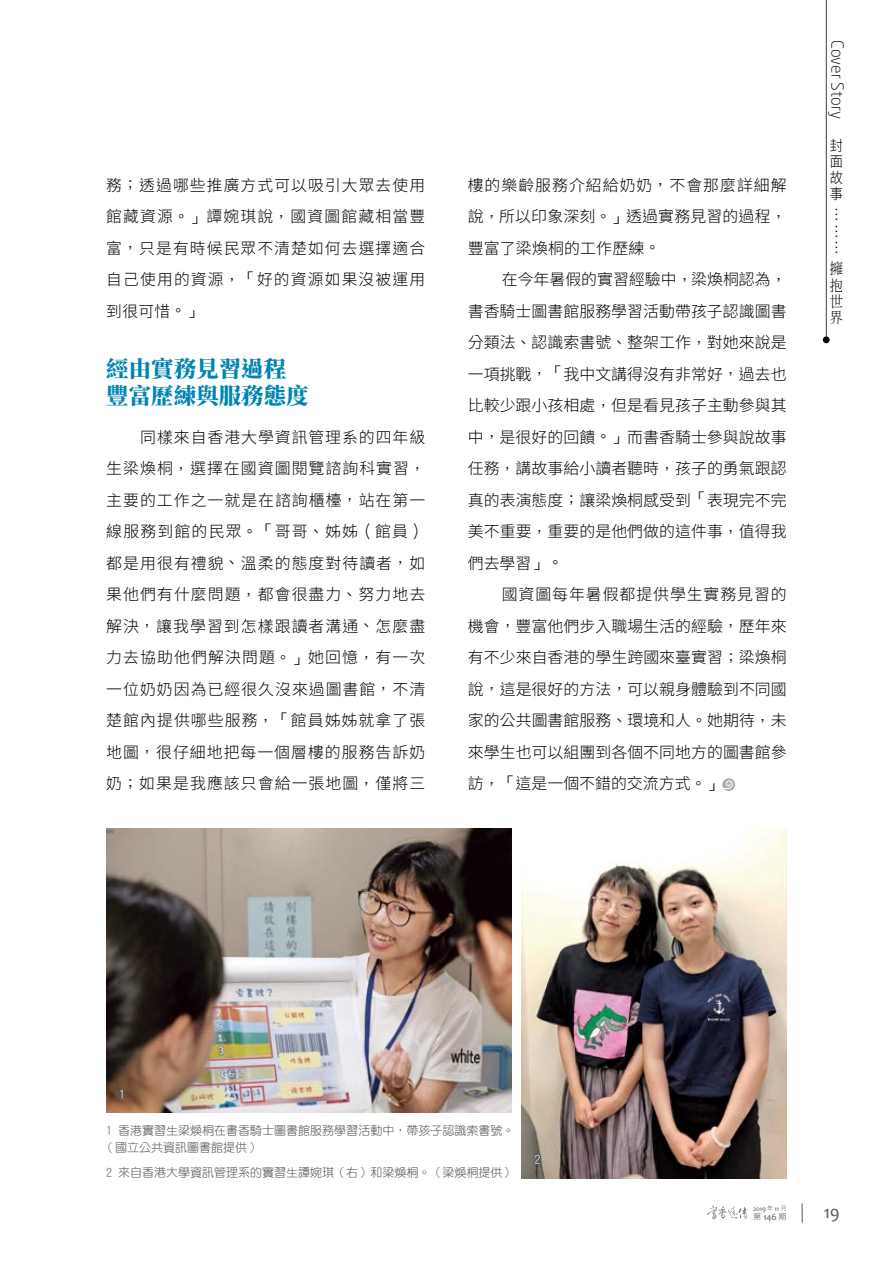
<style>
.page{position:relative;width:893px;height:1263px;background:#fff}
.page>*{position:absolute;margin:0;border:0;box-sizing:border-box;transform-origin:0 0}
.t1{font:800 22.5px/27px "Source Han Serif TC";color:#0084b1}
.t2{font:18px "Candara";color:#595757}
.t3{font:300 16.5px "Neo Sans";color:#000}
.t4{font:300 15.75px/31.5px "Noto Sans Hant";letter-spacing:.01em;color:#000;text-align:justify}
.t5{font:300 14.85px/16.4px "Gen Jyuu Gothic";color:#000;text-align:justify;scale:.9 1}
.t6{font:300 14.85px/16.4px "Adobe Ming Std";color:#000;text-align:justify;scale:.9 1}
.t7{font:12px/16.5px "DF Yuan Lt HK BF";color:#595757}
.t8{font:12px "DF Yuan Lt HK BF";color:#fff}
.t9{font:9.45px "Candara";color:#595757}
.t10{font:6.9px "Candara";letter-spacing:-.02em;color:#595757}
.s1{font-family:"DF Li Hei W3 WIN BF";font-weight:400}
.s2{font-family:"DF Hei W3 WINP BF";font-size:6px}
.s3{font-family:"DF Hei W3 WINP BF";font-size:8.25px}
</style>
<div class="page">
<svg style="left:802px;top:1203px;width:1px;height:19px"></svg>
<svg style="left:707px;top:1205px;width:40px;height:14px"></svg>
<div style="left:823px;top:336px;width:7px;height:7px;background:#000;border-radius:3px"></div>
<svg style="left:722px;top:778px;width:13px;height:13px"></svg>
<svg style="left:722px;top:780px;width:11px;height:9px"></svg>
<img style="left:106px;top:828px;width:405px;height:284px">
<img style="left:522px;top:828px;width:265px;height:350px">
<svg style="left:118px;top:1086px;width:7px;height:14px"></svg>
<svg style="left:532px;top:1152px;width:10px;height:13px"></svg>
<p class="t4" style="left:106px;top:169px;width:320px">務<span class="s1">；</span>透過哪些推廣方式可以吸引大眾去使用館藏資源<span class="s1">。」</span>譚婉琪說<span class="s1">，</span>國資圖館藏相當豐富<span class="s1">，</span>只是有時候民眾不清楚如何去選擇適合自己使用的資源<span class="s1">，「</span>好的資源如果沒被運用到很可惜<span class="s1">。」</span></p>
<h1 class="t1" style="left:106px;top:356px;width:204px">經由實務見習過程豐富歷練與服務態度</h1>
<p class="t4" style="left:106px;top:421px;width:320px;text-indent:34px">同樣來自香港大學資訊管理系的四年級生梁煥桐<span class="s1">，</span>選擇在國資圖閱覽諮詢科實習<span class="s1">，</span>主要的工作之一就是在諮詢櫃檯<span class="s1">，</span>站在第一線服務到館的民眾<span class="s1">。「</span>哥哥<span class="s1">、</span>姊姊<span class="s1">（</span>館員<span class="s1">）</span>都是用很有禮貌<span class="s1">、</span>溫柔的態度對待讀者<span class="s1">，</span>如果他們有什麼問題<span class="s1">，</span>都會很盡力<span class="s1">、</span>努力地去解決<span class="s1">，</span>讓我學習到怎樣跟讀者溝通<span class="s1">、</span>怎麼盡力去協助他們解決問題<span class="s1">。」</span>她回憶<span class="s1">，</span>有一次一位奶奶因為已經很久沒來過圖書館<span class="s1">，</span>不清楚館內提供哪些服務<span class="s1">，「</span>館員姊姊就拿了張地圖<span class="s1">，</span>很仔細地把每一個層樓的服務告訴奶奶<span class="s1">；</span>如果是我應該只會給一張地圖<span class="s1">，</span>僅將三</p>
<p class="t4" style="left:468px;top:169px;width:320px">樓的樂齡服務介紹給奶奶<span class="s1">，</span>不會那麼詳細解說<span class="s1">，</span>所以印象深刻<span class="s1">。」</span>透過實務見習的過程<span class="s1">，</span>豐富了梁煥桐的工作歷練<span class="s1">。</span></p>
<p class="t4" style="left:468px;top:264px;width:320px;text-indent:34px">在今年暑假的實習經驗中<span class="s1">，</span>梁煥桐認為<span class="s1">，</span>書香騎士圖書館服務學習活動帶孩子認識圖書分類法<span class="s1">、</span>認識索書號<span class="s1">、</span>整架工作<span class="s1">，</span>對她來說是一項挑戰<span class="s1">，「</span>我中文講得沒有非常好<span class="s1">，</span>過去也比較少跟小孩相處<span class="s1">，</span>但是看見孩子主動參與其中<span class="s1">，</span>是很好的回饋<span class="s1">。」</span>而書香騎士參與說故事任務<span class="s1">，</span>講故事給小讀者聽時<span class="s1">，</span>孩子的勇氣跟認真的表演態度<span class="s1">；</span>讓梁煥桐感受到<span class="s1">「</span>表現完不完美不重要<span class="s1">，</span>重要的是他們做的這件事<span class="s1">，</span>值得我們去學習<span class="s1">」。</span></p>
<p class="t4" style="left:468px;top:579px;width:320px;text-indent:34px">國資圖每年暑假都提供學生實務見習的機會<span class="s1">，</span>豐富他們步入職場生活的經驗<span class="s1">，</span>歷年來有不少來自香港的學生跨國來臺實習<span class="s1">；</span>梁煥桐說<span class="s1">，</span>這是很好的方法<span class="s1">，</span>可以親身體驗到不同國家的公共圖書館服務<span class="s1">、</span>環境和人<span class="s1">。</span>她期待<span class="s1">，</span>未來學生也可以組團到各個不同地方的圖書館參訪<span class="s1">，「</span>這是一個不錯的交流方式<span class="s1">。」</span></p>
<p class="t3" style="left:845px;top:40px;width:81px;rotate:90deg">Cover Story</p>
<p class="t5" style="left:830px;top:137px;width:16px">封面故事</p>
<p class="t5" style="left:830px;top:206px;width:10px">… … …</p>
<p class="t6" style="left:830px;top:260px;width:16px">擁抱世界</p>
<p class="t8" style="left:119px;top:1088px;width:7px">1</p>
<p class="t7" style="left:106px;top:1122px;width:409px">1 香港實習生梁煥桐在書香騎士圖書館服務學習活動中，帶孩子認識索書號。( 國立公共資訊圖書館提供 )</p>
<p class="t7" style="left:106px;top:1164px;width:409px">2 來自香港大學資訊管理系的實習生譚婉琪（右）和梁煥桐。（梁煥桐提供）</p>
<p class="t8" style="left:534px;top:1153px;width:7px">2</p>
<p class="t10" style="left:753px;top:1204px;width:35px">2019 <span class="s2">年</span> 11 <span class="s2">月</span></p>
<p class="t9" style="left:753px;top:1211px;width:35px"><span class="s3">第</span> 146 <span class="s3">期</span></p>
<p class="t2" style="left:824px;top:1201px;width:18px">19</p>
</div>
